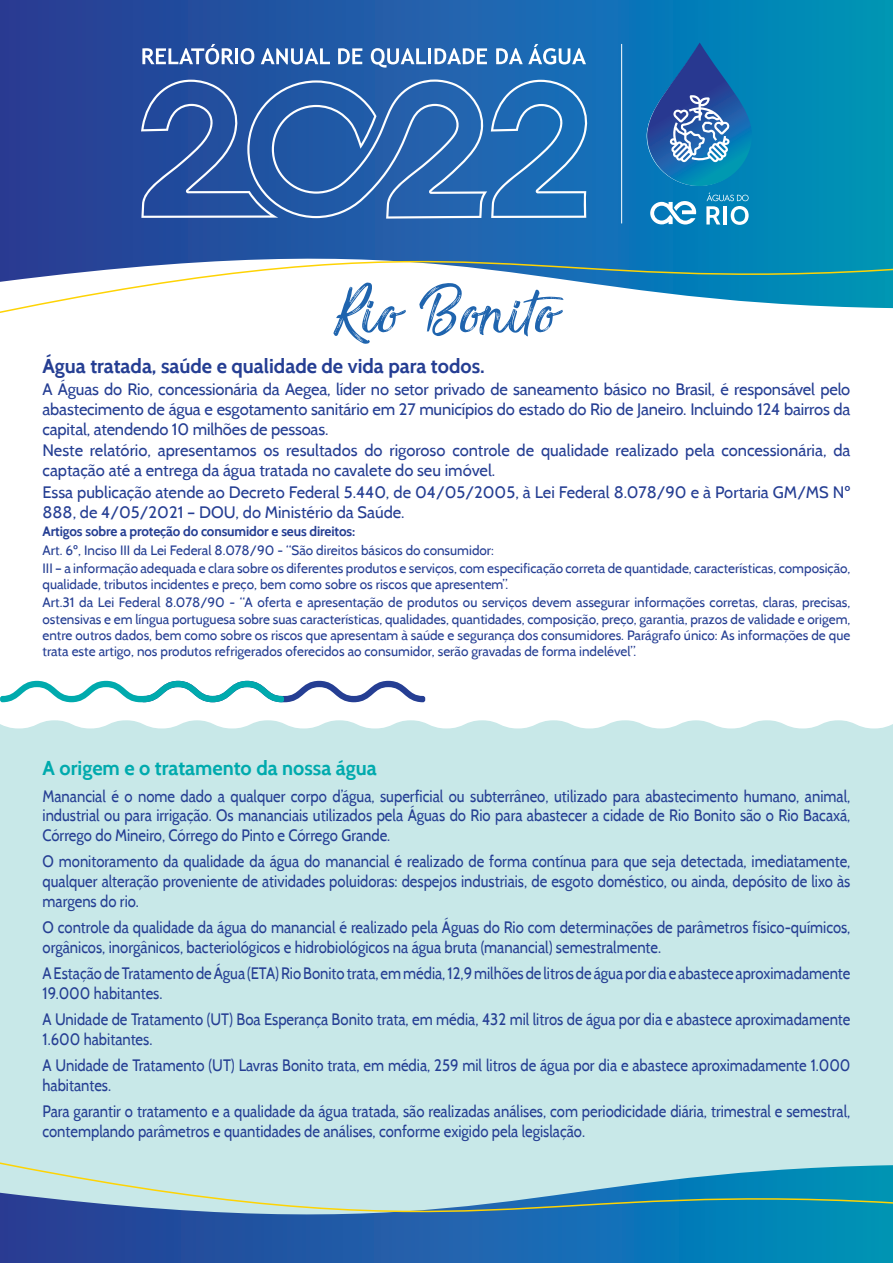
<style>
.page{position:relative;width:893px;height:1263px;background:#fff}
.page>*{position:absolute;margin:0;border:0;box-sizing:border-box;transform-origin:0 0}
.t1{font:87px "Sensations and Qualities";color:#1f64ae}
.t2{font:700 19.95px "Cabin";color:#253e93}
.t3{font:700 19.95px "Cabin";color:#00aaad}
.t4{font:16.5px/19.8px "Cabin";color:#253e93;scale:.9 1}
.t5{font:16.5px/19.8px "Cabin";color:#253e93}
.t6{font:13.5px/16.2px "Cabin";color:#253e93}
.t7{font:700 13.5px "Cabin";letter-spacing:-.01em;color:#253e93}
</style>
<div class="page">
<svg style="left:0;top:0;width:893px;height:208px;background:#1566a9"></svg>
<svg style="left:0;top:208px;width:893px;height:105px"></svg>
<svg style="left:142px;top:44px;width:92px;height:20px"></svg>
<hr style="left:235px;top:48px;width:3px;height:16px;background:#fff">
<svg style="left:241px;top:48px;width:13px;height:16px"></svg>
<svg style="left:261px;top:48px;width:69px;height:16px"></svg>
<svg style="left:338px;top:48px;width:24px;height:16px"></svg>
<svg style="left:371px;top:48px;width:55px;height:20px"></svg>
<hr style="left:428px;top:48px;width:3px;height:16px;background:#fff">
<svg style="left:435px;top:48px;width:52px;height:16px"></svg>
<svg style="left:496px;top:44px;width:90px;height:20px"></svg>
<hr style="left:621px;top:44px;width:1px;height:179px;background:#fff">
<svg style="left:650px;top:201px;width:46px;height:23px"></svg>
<svg style="left:706px;top:192px;width:43px;height:33px"></svg>
<svg style="left:646px;top:45px;width:105px;height:141px;background:#2774b2"></svg>
<svg style="left:141px;top:80px;width:447px;height:139px;background:#356bb0"></svg>
<div style="left:0;top:720px;width:893px;height:422px;background:#c8e8e8"></div>
<svg style="left:0;top:1142px;width:893px;height:121px;background:#65a2c4"></svg>
<svg style="left:0;top:681px;width:425px;height:21px"></svg>
<p class="t1" style="left:333px;top:270px;width:228px">Rio Bonito</p>
<p class="t2" style="left:43px;top:354px;width:444px">Água tratada, saúde e qualidade de vida para todos.</p>
<p class="t5" style="left:43px;top:379px;width:809px;text-align:justify">A Águas do Rio, concessionária da Aegea, líder no setor privado de saneamento básico no Brasil, é responsável pelo abastecimento de água e esgotamento sanitário em 27 municípios do estado do Rio de Janeiro. Incluindo 124 bairros da capital, atendendo 10 milhões de pessoas.</p>
<p class="t5" style="left:43px;top:441px;width:809px">Neste relatório, apresentamos os resultados do rigoroso controle de qualidade realizado pela concessionária, da captação até a entrega da água tratada no cavalete do seu imóvel.</p>
<p class="t5" style="left:43px;top:482px;width:809px">Essa publicação atende ao Decreto Federal 5.440, de 04/05/2005, à Lei Federal 8.078/90 e à Portaria GM/MS Nº<br>888, de 4/05/2021 – DOU, do Ministério da Saúde.</p>
<p class="t7" style="left:43px;top:523px;width:314px">Artigos sobre a proteção do consumidor e seus direitos:</p>
<p class="t6" style="left:43px;top:542px;width:453px">Art. 6º, Inciso III da Lei Federal 8.078/90 - “São direitos básicos do consumidor:</p>
<p class="t6" style="left:43px;top:560px;width:809px">III – a informação adequada e clara sobre os diferentes produtos e serviços, com especificação correta de quantidade, características, composição, qualidade, tributos incidentes e preço, bem como sobre os riscos que apresentem”.</p>
<p class="t6" style="left:43px;top:594px;width:809px;text-align:justify">Art.31 da Lei Federal 8.078/90 - “A oferta e apresentação de produtos ou serviços devem assegurar informações corretas, claras, precisas, ostensivas e em língua portuguesa sobre suas características, qualidades, quantidades, composição, preço, garantia, prazos de validade e origem, entre outros dados, bem como sobre os riscos que apresentam à saúde e segurança dos consumidores. Parágrafo único: As informações de que trata este artigo, nos produtos refrigerados oferecidos ao consumidor, serão gravadas de forma indelével”.</p>
<p class="t3" style="left:43px;top:756px;width:336px">A origem e o tratamento da nossa água</p>
<p class="t4" style="left:43px;top:786px;width:899px;text-align:justify">Manancial é o nome dado a qualquer corpo d’água, superficial ou subterrâneo, utilizado para abastecimento humano, animal, industrial ou para irrigação. Os mananciais utilizados pela Águas do Rio para abastecer a cidade de Rio Bonito são o Rio Bacaxá, Córrego do Mineiro, Córrego do Pinto e Córrego Grande.</p>
<p class="t4" style="left:43px;top:851px;width:899px;text-align:justify">O monitoramento da qualidade da água do manancial é realizado de forma contínua para que seja detectada, imediatamente, qualquer alteração proveniente de atividades poluidoras: despejos industriais, de esgoto doméstico, ou ainda, depósito de lixo às margens do rio.</p>
<p class="t4" style="left:43px;top:917px;width:899px">O controle da qualidade da água do manancial é realizado pela Águas do Rio com determinações de parâmetros físico-químicos, orgânicos, inorgânicos, bacteriológicos e hidrobiológicos na água bruta (manancial) semestralmente.</p>
<p class="t4" style="left:43px;top:963px;width:899px">A Estação de Tratamento de Água (ETA) Rio Bonito trata, em média, 12,9 milhões de litros de água por dia e abastece aproximadamente<br>19.000 habitantes.</p>
<p class="t4" style="left:43px;top:1009px;width:899px">A Unidade de Tratamento (UT) Boa Esperança Bonito trata, em média, 432 mil litros de água por dia e abastece aproximadamente<br>1.600 habitantes.</p>
<p class="t4" style="left:43px;top:1055px;width:899px">A Unidade de Tratamento (UT) Lavras Bonito trata, em média, 259 mil litros de água por dia e abastece aproximadamente 1.000 habitantes.</p>
<p class="t4" style="left:43px;top:1101px;width:899px">Para garantir o tratamento e a qualidade da água tratada, são realizadas análises, com periodicidade diária, trimestral e semestral, contemplando parâmetros e quantidades de análises, conforme exigido pela legislação.</p>
</div>
